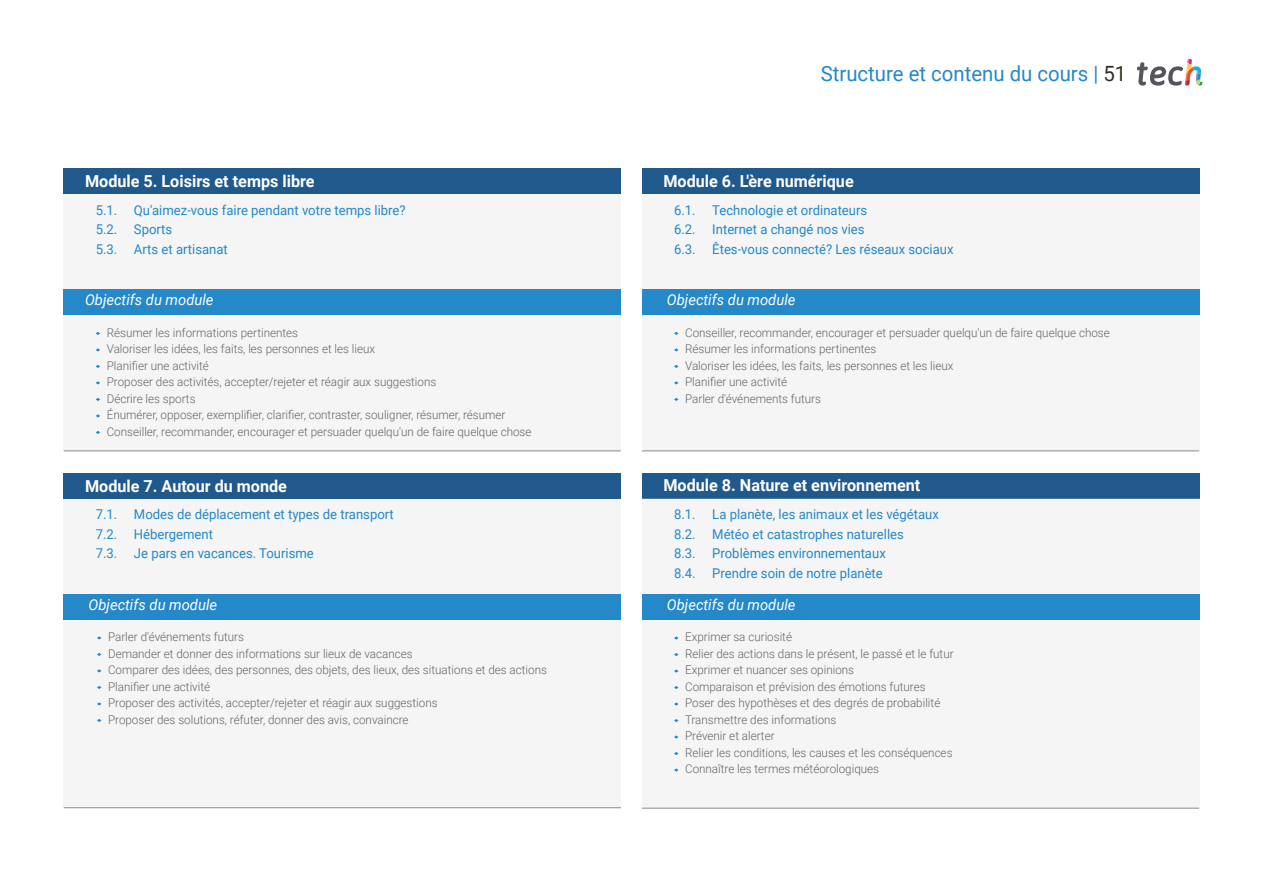
<style>
.page{position:relative;width:1263px;height:893px;background:#fff}
.page>*{position:absolute;margin:0;border:0;box-sizing:border-box;transform-origin:0 0}
.t1{font:21px "Roboto";color:#2488c9}
.t2{font:700 16.5px "Roboto";color:#fff}
.t3{font:italic 15px "Roboto";color:#fff}
.t4{font:13.5px/19.5px "Roboto";color:#2488c9}
.t5{font:300 12px/16.5px "Roboto";color:#61646a}
.s1{color:#312e20}
</style>
<div class="page">
<svg style="left:1137px;top:59px;width:65px;height:27px"></svg>
<div style="left:64px;top:168px;width:557px;height:26px;background:#20598b"></div>
<div style="left:64px;top:473px;width:557px;height:26px;background:#20598b"></div>
<div style="left:642px;top:168px;width:557px;height:26px;background:#20598b"></div>
<div style="left:642px;top:473px;width:557px;height:26px;background:#20598b"></div>
<div style="left:64px;top:194px;width:557px;height:257px;background:#f4f5f4"></div>
<div style="left:64px;top:499px;width:557px;height:308px;background:#f4f5f4"></div>
<div style="left:642px;top:194px;width:557px;height:257px;background:#f4f5f4"></div>
<div style="left:642px;top:499px;width:557px;height:309px;background:#f4f5f4"></div>
<div style="left:64px;top:289px;width:557px;height:26px;background:#2488c9"></div>
<div style="left:64px;top:594px;width:557px;height:25px;background:#2488c9"></div>
<div style="left:642px;top:289px;width:557px;height:26px;background:#2488c9"></div>
<div style="left:642px;top:594px;width:557px;height:25px;background:#2488c9"></div>
<svg style="left:96px;top:332px;width:4px;height:3px"></svg>
<svg style="left:96px;top:365px;width:4px;height:3px"></svg>
<svg style="left:96px;top:398px;width:4px;height:3px"></svg>
<svg style="left:96px;top:431px;width:4px;height:3px"></svg>
<svg style="left:674px;top:636px;width:4px;height:4px"></svg>
<svg style="left:674px;top:669px;width:4px;height:4px"></svg>
<svg style="left:674px;top:702px;width:4px;height:4px"></svg>
<svg style="left:674px;top:735px;width:4px;height:4px"></svg>
<svg style="left:674px;top:768px;width:4px;height:4px"></svg>
<hr style="left:64px;top:451px;width:557px;height:1px;background:#878a8e">
<hr style="left:64px;top:807px;width:557px;height:1px;background:#878a8e">
<hr style="left:642px;top:451px;width:557px;height:1px;background:#878a8e">
<hr style="left:642px;top:808px;width:557px;height:1px;background:#878a8e">
<h1 class="t1" style="left:821px;top:59px;width:307px">Structure et contenu du cours | <span class="s1">51</span></h1>
<h2 class="t2" style="left:85px;top:170px;width:231px">Module 5. Loisirs et temps libre</h2>
<h2 class="t2" style="left:663px;top:170px;width:192px">Module 6. L'ère numérique</h2>
<p class="t4" style="left:96px;top:200px;width:312px">5.1. Qu'aimez-vous faire pendant votre temps libre?<br>5.2. Sports<br>5.3. Arts et artisanat</p>
<p class="t4" style="left:674px;top:200px;width:281px">6.1. Technologie et ordinateurs<br>6.2. Internet a changé nos vies<br>6.3. Êtes-vous connecté? Les réseaux sociaux</p>
<p class="t3" style="left:85px;top:289px;width:130px">Objectifs du module</p>
<p class="t3" style="left:667px;top:289px;width:130px">Objectifs du module</p>
<p class="t5" style="left:107px;top:324px;width:426px">Résumer les informations pertinentes<br>Valoriser les idées, les faits, les personnes et les lieux<br>Planifier une activité<br>Proposer des activités, accepter/rejeter et réagir aux suggestions<br>Décrire les sports<br>Énumérer, opposer, exemplifier, clarifier, contraster, souligner, résumer, résumer Conseiller, recommander, encourager et persuader quelqu'un de faire quelque chose</p>
<p class="t5" style="left:685px;top:324px;width:426px">Conseiller, recommander, encourager et persuader quelqu'un de faire quelque chose Résumer les informations pertinentes<br>Valoriser les idées, les faits, les personnes et les lieux<br>Planifier une activité<br>Parler d'événements futurs</p>
<h2 class="t2" style="left:85px;top:474px;width:203px">Module 7. Autour du monde</h2>
<h2 class="t2" style="left:663px;top:474px;width:258px">Module 8. Nature et environnement</h2>
<p class="t4" style="left:96px;top:504px;width:300px">7.1. Modes de déplacement et types de transport<br>7.2. Hébergement<br>7.3. Je pars en vacances. Tourisme</p>
<p class="t4" style="left:674px;top:504px;width:266px">8.1. La planète, les animaux et les végétaux 8.2. Météo et catastrophes naturelles<br>8.3. Problèmes environnementaux<br>8.4. Prendre soin de notre planète</p>
<p class="t3" style="left:89px;top:594px;width:130px">Objectifs du module</p>
<p class="t3" style="left:667px;top:594px;width:130px">Objectifs du module</p>
<p class="t5" style="left:108px;top:628px;width:440px">Parler d'événements futurs<br>Demander et donner des informations sur lieux de vacances<br>Comparer des idées, des personnes, des objets, des lieux, des situations et des actions Planifier une activité<br>Proposer des activités, accepter/rejeter et réagir aux suggestions<br>Proposer des solutions, réfuter, donner des avis, convaincre</p>
<p class="t5" style="left:685px;top:628px;width:270px">Exprimer sa curiosité<br>Relier des actions dans le présent, le passé et le futur Exprimer et nuancer ses opinions<br>Comparaison et prévision des émotions futures Poser des hypothèses et des degrés de probabilité Transmettre des informations<br>Prévenir et alerter<br>Relier les conditions, les causes et les conséquences Connaître les termes météorologiques</p>
</div>
